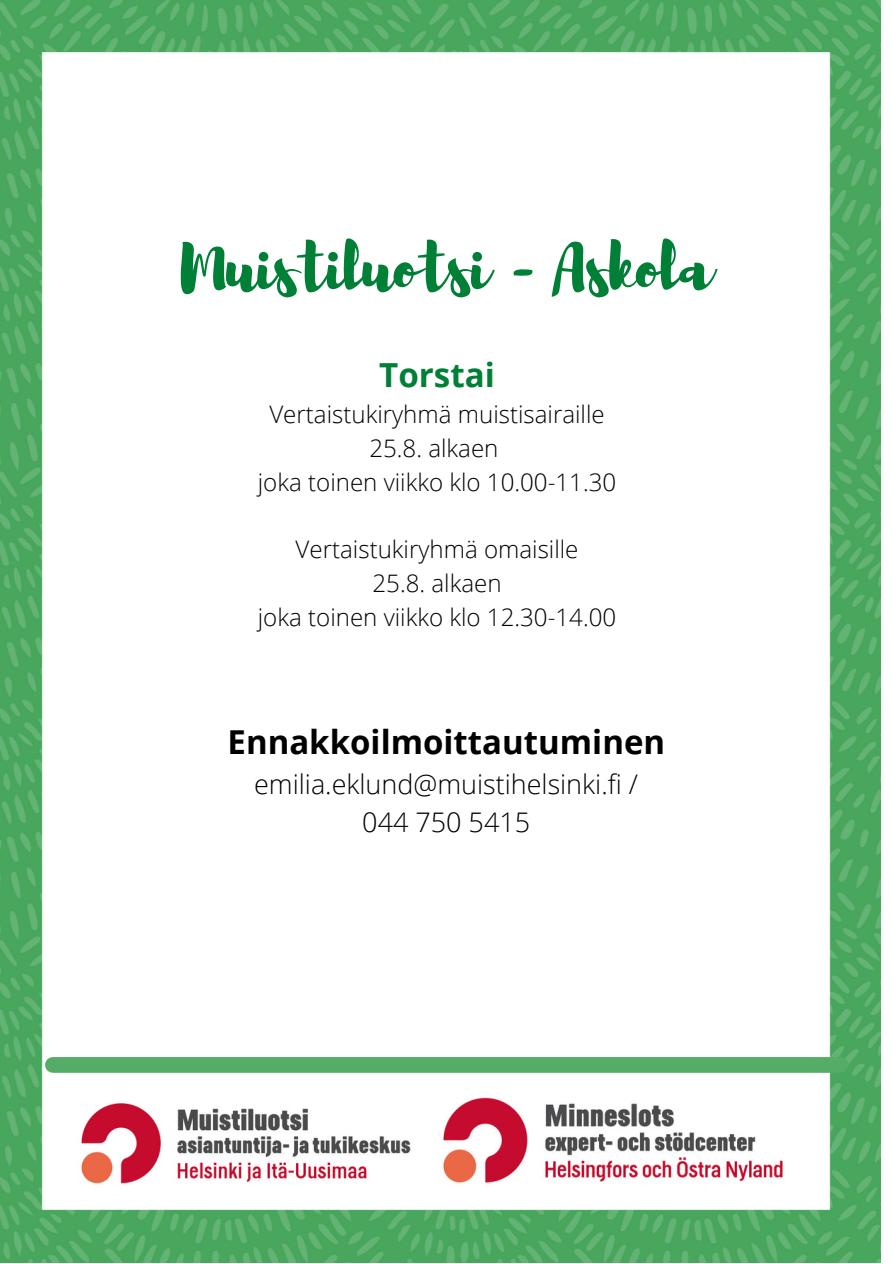
<style>
.page{position:relative;width:893px;height:1264px;background:#fff}
.page>*{position:absolute;margin:0;border:0;box-sizing:border-box;transform-origin:0 0}
.t1{font:63.9px "Brusher";color:#008037}
.t2{font:700 33.15px "Open Sans";color:#008037}
.t3{font:700 33px "Open Sans";color:#000}
.t4{font:300 27px/37px "Open Sans";color:#000;text-align:center}
.t5{font:300 24.15px/33.8px "Open Sans";color:#000;text-align:center}
</style>
<div class="page">
<img style="left:0;top:0;width:880px;height:1262px">
<div style="left:53px;top:1057px;width:787px;height:15px;background:#54ac66"></div>
<img style="left:437px;top:1085px;width:381px;height:110px">
<img style="left:66px;top:1091px;width:360px;height:104px">
<h1 class="t1" style="left:180px;top:226px;width:533px">Muistiluotsi - Askola</h1>
<h2 class="t2" style="left:379px;top:352px;width:117px">Torstai</h2>
<p class="t5" style="left:258px;top:397px;width:360px">Vertaistukiryhmä muistisairaille<br>25.8. alkaen<br>joka toinen viikko klo 10.00-11.30</p>
<p class="t5" style="left:258px;top:532px;width:360px">Vertaistukiryhmä omaisille<br>25.8. alkaen<br>joka toinen viikko klo 12.30-14.00</p>
<h3 class="t3" style="left:227px;top:718px;width:439px">Ennakkoilmoittautuminen</h3>
<p class="t4" style="left:254px;top:765px;width:385px">emilia.eklund@muistihelsinki.fi /<br>044 750 5415</p>
</div>
